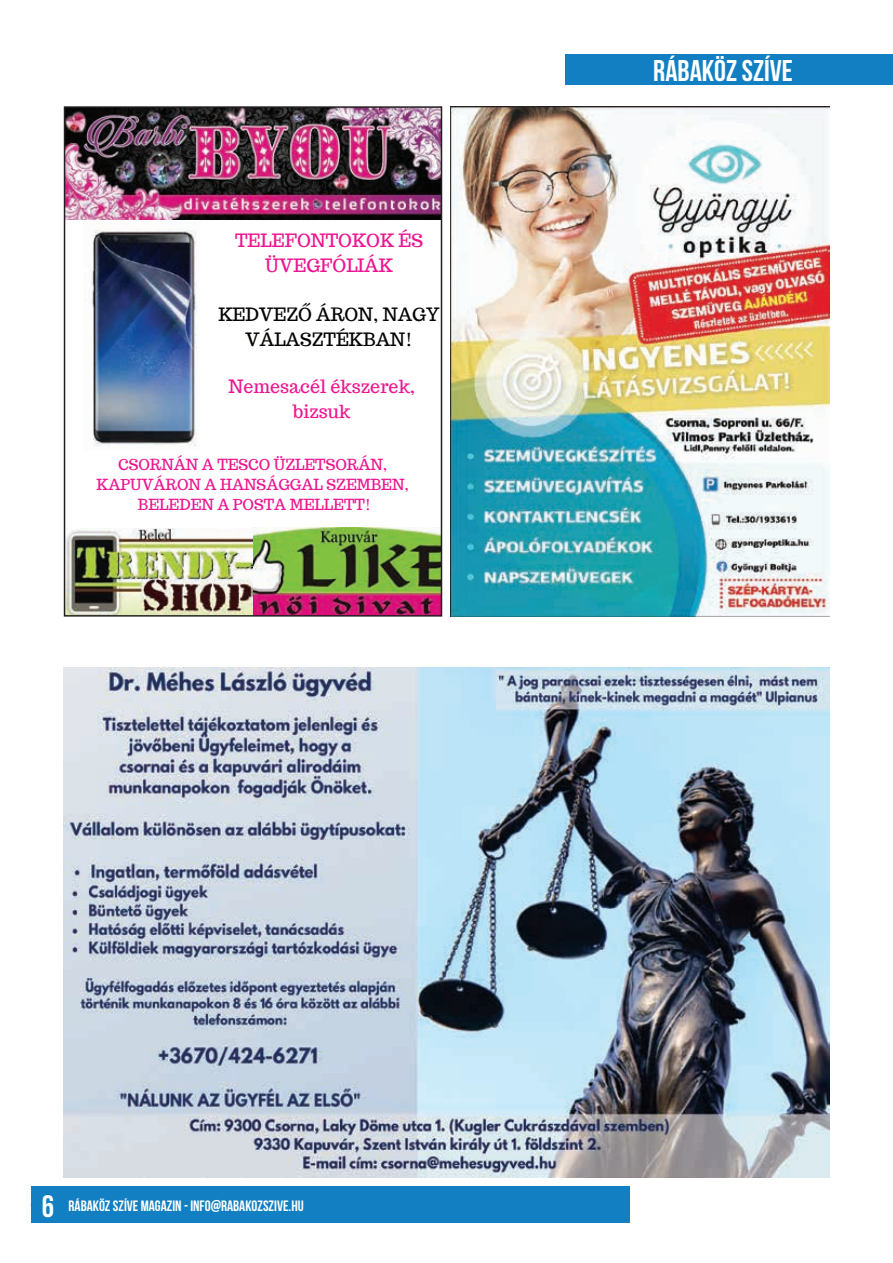
<style>
.page{position:relative;width:893px;height:1263px;background:#fff}
.page>*{position:absolute;margin:0;border:0;box-sizing:border-box;transform-origin:0 0}
.t1{font:31.05px "Bebas Neue";color:#fff}
.t2{font:30px "Bebas Neue";color:#fff}
.t3{font:18px/24.8px "Trocchi";color:#ed1590;text-align:center}
.t4{font:18px/24.8px "Trocchi";color:#040503;text-align:center}
.t5{font:15px/20.2px "Trocchi";color:#ed1590;text-align:center}
.t6{font:15px "Bebas Neue";color:#fff}
</style>
<div class="page">
<div style="left:31px;top:1187px;width:598px;height:36px;background:#127fc2"></div>
<div style="left:565px;top:54px;width:328px;height:31px;background:#127fc2"></div>
<img style="left:64px;top:668px;width:765px;height:510px">
<img style="left:66px;top:108px;width:374px;height:112px">
<img style="left:253px;top:527px;width:187px;height:88px">
<img style="left:91px;top:229px;width:106px;height:218px">
<img style="left:66px;top:529px;width:187px;height:86px">
<img style="left:451px;top:106px;width:378px;height:511px">
<p class="t3" style="left:235px;top:228px;width:189px">TELEFONTOKOK ÉS<br>ÜVEGFÓLIÁK</p>
<p class="t4" style="left:218px;top:302px;width:223px">KEDVEZŐ ÁRON, NAGY<br>VÁLASZTÉKBAN!</p>
<p class="t3" style="left:228px;top:374px;width:188px">Nemesacél ékszerek, bizsuk</p>
<p class="t5" style="left:97px;top:454px;width:314px">CSORNÁN A TESCO ÜZLETSORÁN,<br>KAPUVÁRON A HANSÁGGAL SZEMBEN,<br>BELEDEN A POSTA MELLETT!</p>
<h2 class="t2" style="left:653px;top:54px;width:141px">RÁBAKÖZ SZÍVE</h2>
<h1 class="t1" style="left:42px;top:1189px;width:14px">6</h1>
<p class="t6" style="left:69px;top:1197px;width:237px">RÁBAKÖZ SZÍVE MAGAZIN - INFO@RABAKOZSZIVE.HU</p>
</div>
